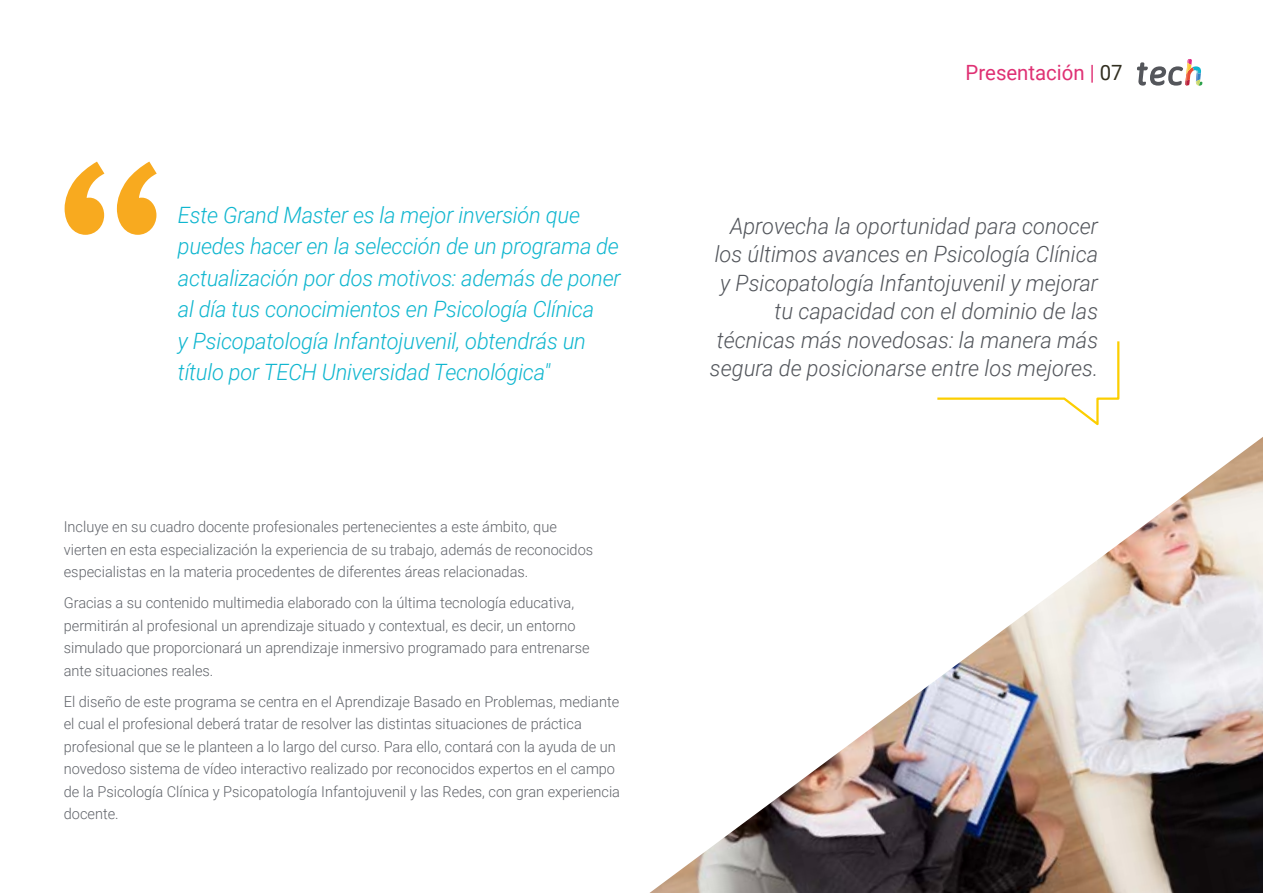
<style>
.page{position:relative;width:1263px;height:893px;background:#fff}
.page>*{position:absolute;margin:0;border:0;box-sizing:border-box;transform-origin:0 0}
.t1{font:italic 300 22.5px/31.5px "Roboto";letter-spacing:-.01em;color:#0fb6cf}
.t2{font:italic 300 22.5px/28.5px "Roboto";color:#52555b;text-align:right}
.t3{font:21px "Roboto";color:#df3174}
.t4{font:300 15px/22.5px "Roboto";color:#61646a}
.s1{color:#312e20}
</style>
<div class="page">
<svg style="left:65px;top:162px;width:92px;height:73px"></svg>
<img style="left:649px;top:437px;width:614px;height:456px">
<svg style="left:1137px;top:59px;width:65px;height:27px"></svg>
<svg style="left:937px;top:341px;width:183px;height:85px"></svg>
<h2 class="t3" style="left:966px;top:57px;width:159px">Presentación | <span class="s1">07</span></h2>
<p class="t1" style="left:178px;top:198px;width:444px">Este Grand Master es la mejor inversión que puedes hacer en la selección de un programa de actualización por dos motivos: además de poner al día tus conocimientos en Psicología Clínica<br>y Psicopatología Infantojuvenil, obtendrás un título por TECH Universidad Tecnológica"</p>
<p class="t2" style="left:710px;top:211px;width:390px">Aprovecha la oportunidad para conocer los últimos avances en Psicología Clínica y Psicopatología Infantojuvenil y mejorar tu capacidad con el dominio de las técnicas más novedosas: la manera más segura de posicionarse entre los mejores.</p>
<p class="t4" style="left:64px;top:515px;width:531px">Incluye en su cuadro docente profesionales pertenecientes a este ámbito, que vierten en esta especialización la experiencia de su trabajo, además de reconocidos especialistas en la materia procedentes de diferentes áreas relacionadas.</p>
<p class="t4" style="left:64px;top:591px;width:527px">Gracias a su contenido multimedia elaborado con la última tecnología educativa, permitirán al profesional un aprendizaje situado y contextual, es decir, un entorno simulado que proporcionará un aprendizaje inmersivo programado para entrenarse ante situaciones reales.</p>
<p class="t4" style="left:64px;top:689px;width:558px">El diseño de este programa se centra en el Aprendizaje Basado en Problemas, mediante el cual el profesional deberá tratar de resolver las distintas situaciones de práctica profesional que se le planteen a lo largo del curso. Para ello, contará con la ayuda de un novedoso sistema de vídeo interactivo realizado por reconocidos expertos en el campo de la Psicología Clínica y Psicopatología Infantojuvenil y las Redes, con gran experiencia docente.</p>
</div>
